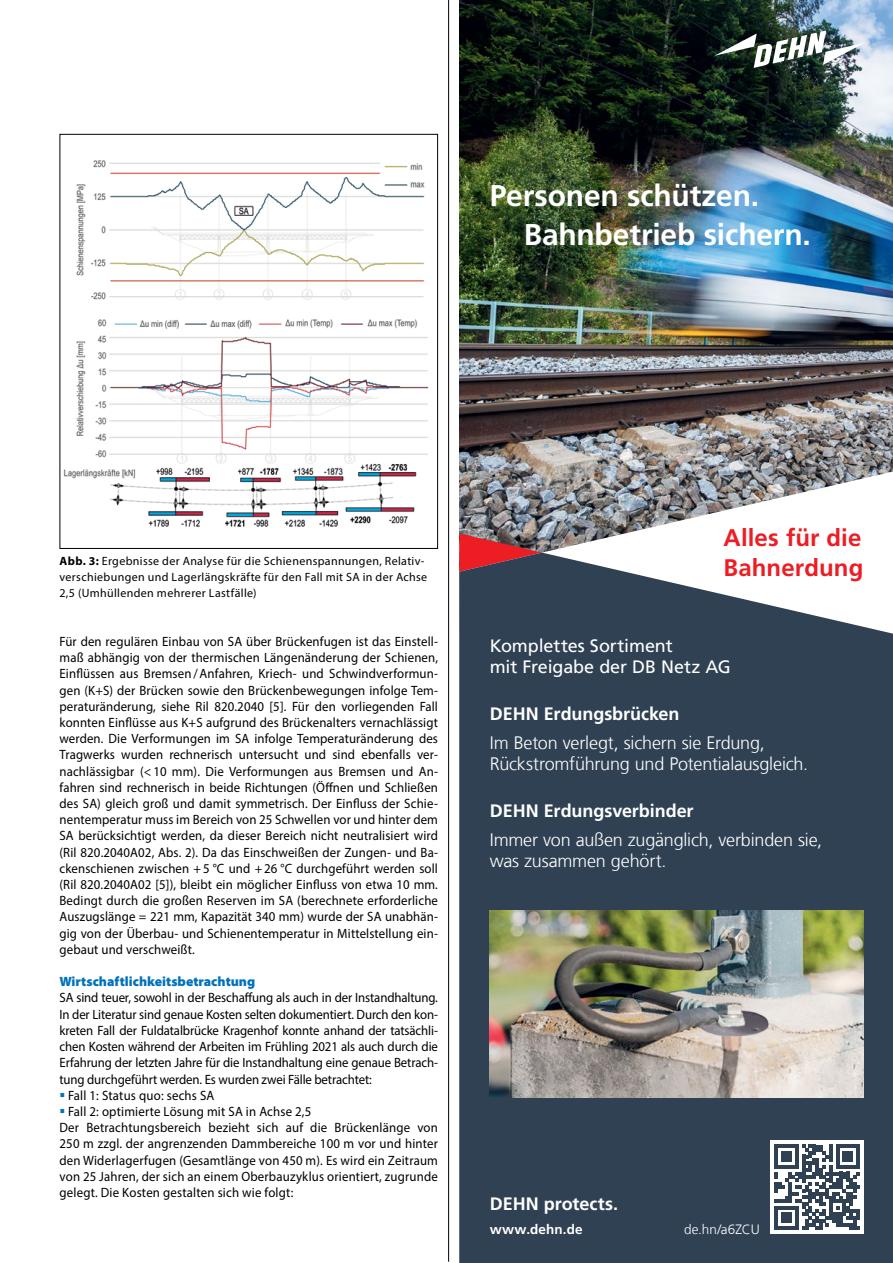
<style>
.page{position:relative;width:893px;height:1263px;background:#fff}
.page>*{position:absolute;margin:0;border:0;box-sizing:border-box;transform-origin:0 0}
.t1{font:700 30px/39px "Frutiger LT Com";letter-spacing:-.005em;color:#fff}
.t2{font:700 24px/30px "Frutiger LT Com";letter-spacing:.005em;color:#ed1d24}
.t3{font:300 18px/21px "Frutiger LT Com";letter-spacing:-.01em;color:#fff}
.t4{font:700 18px "Frutiger LT Com";color:#fff}
.t5{font:18px/21px "Frutiger LT Com";letter-spacing:-.005em;color:#fff}
.t6{font:13.5px/16.2px "Myriad Pro";color:#000;text-align:justify;scale:.95 1}
.t7{font:900 semi-expanded 13.5px "Myriad Pro";color:#0072bc;scale:.95 1}
.t8{font:300 13.5px "Frutiger LT Com";letter-spacing:.005em;color:#fff}
.t9{font:700 13.5px "Frutiger LT Com";letter-spacing:.01em;color:#fff}
.t10{font:12px/15.8px "Myriad Pro";letter-spacing:.03em;color:#000}
.s1{font-weight:700}
</style>
<div class="page">
<img style="left:459px;top:0;width:434px;height:471px">
<img style="left:459px;top:471px;width:434px;height:82px">
<svg style="left:459px;top:553px;width:434px;height:710px;background:#3d4c5d"></svg>
<div style="left:770px;top:1140px;width:94px;height:94px;background:#fff"></div>
<svg style="left:775px;top:1144px;width:85px;height:85px"></svg>
<img style="left:714px;top:30px;width:150px;height:38px">
<img style="left:490px;top:911px;width:374px;height:187px">
<img style="left:63px;top:160px;width:366px;height:367px">
<div style="left:60px;top:134px;width:378px;height:415px;border:1px solid #000"></div>
<hr style="left:448px;top:0;width:1px;height:1262px;background:#000">
<h1 class="t1" style="left:524px;top:176px;width:289px;text-indent:-34px">Personen schützen.<br>Bahnbetrieb sichern.</h1>
<p class="t10" style="left:60px;top:553px;width:369px"><span class="s1">ABB. 3:</span> Ergebnisse der Analyse für die Schienenspannungen, Relativ&shy;verschiebungen und Lagerlängskräfte für den Fall mit SA in der Achse<br>2,5 (Umhüllenden mehrerer Lastfälle)</p>
<p class="t6" style="left:60px;top:633px;width:400px">Für den regulären Einbau von SA über Brückenfugen ist das Einstell&shy;maß abhängig von der thermischen Längenänderung der Schienen, Einflüssen aus Bremsen /Anfahren, Kriech- und Schwindverformun&shy;gen (K+S) der Brücken sowie den Brückenbewegungen infolge Tem&shy;peraturänderung, siehe Ril 820.2040 [5]. Für den vorliegenden Fall konnten Einflüsse aus K+S aufgrund des Brückenalters vernachlässigt werden. Die Verformungen im SA infolge Temperaturänderung des Tragwerks wurden rechnerisch untersucht und sind ebenfalls ver&shy;nachlässigbar (&lt;10 mm). Die Verformungen aus Bremsen und An&shy;fahren sind rechnerisch in beide Richtungen (Öffnen und Schließen des SA) gleich groß und damit symmetrisch. Der Einfluss der Schie&shy;nentemperatur muss im Bereich von 25 Schwellen vor und hinter dem SA berücksichtigt werden, da dieser Bereich nicht neutralisiert wird (Ril 820.2040A02, Abs. 2). Da das Einschweißen der Zungen- und Ba&shy;ckenschienen zwischen +5 °C und +26 °C durchgeführt werden soll (Ril 820.2040A02 [5]), bleibt ein möglicher Einfluss von etwa 10 mm.<br>Bedingt durch die großen Reserven im SA (berechnete erforderliche Auszugslänge = 221 mm, Kapazität 340 mm) wurde der SA unabhän&shy;gig von der Überbau- und Schienentemperatur in Mittelstellung ein&shy;gebaut und verschweißt.</p>
<p class="t7" style="left:60px;top:974px;width:208px">Wirtschaftlichkeitsbetrachtung</p>
<p class="t6" style="left:60px;top:990px;width:400px">SA sind teuer, sowohl in der Beschaffung als auch in der Instandhaltung.</p>
<p class="t6" style="left:60px;top:1006px;width:400px">In der Literatur sind genaue Kosten selten dokumentiert. Durch den kon-</p>
<p class="t6" style="left:60px;top:1022px;width:400px">kreten Fall der Fuldatalbrücke Kragenhof konnte anhand der tatsächli-</p>
<p class="t6" style="left:60px;top:1038px;width:400px">chen Kosten während der Arbeiten im Frühling 2021 als auch durch die</p>
<p class="t6" style="left:60px;top:1054px;width:400px">Erfahrung der letzten Jahre für die Instandhaltung eine genaue Betrach-</p>
<p class="t6" style="left:60px;top:1071px;width:330px">tung durchgeführt werden. Es wurden zwei Fälle betrachtet:</p>
<p class="t6" style="left:68px;top:1087px;width:156px">Fall 1: Status quo: sechs SA</p>
<p class="t6" style="left:68px;top:1103px;width:258px">Fall 2: optimierte Lösung mit SA in Achse 2,5</p>
<p class="t6" style="left:60px;top:1119px;width:400px">Der Betrachtungsbereich bezieht sich auf die Brückenlänge von</p>
<p class="t6" style="left:60px;top:1135px;width:400px">250 m zzgl. der angrenzenden Dammbereiche 100 m vor und hinter</p>
<p class="t6" style="left:60px;top:1152px;width:400px">den Widerlagerfugen (Gesamtlänge von 450 m). Es wird ein Zeitraum</p>
<p class="t6" style="left:60px;top:1168px;width:400px">von 25 Jahren, der sich an einem Oberbauzyklus orientiert, zugrunde</p>
<p class="t6" style="left:60px;top:1184px;width:248px">gelegt. Die Kosten gestalten sich wie folgt:</p>
<h2 class="t2" style="left:724px;top:523px;width:141px">Alles für die<br>Bahnerdung</h2>
<h3 class="t5" style="left:490px;top:635px;width:243px">Komplettes Sortiment<br>mit Freigabe der DB Netz AG</h3>
<h3 class="t4" style="left:490px;top:703px;width:191px">DEHN Erdungsbrücken</h3>
<h3 class="t3" style="left:490px;top:732px;width:320px">Im Beton verlegt, sichern sie Erdung,<br>Rückstromführung und Potentialausgleich.</h3>
<h3 class="t4" style="left:490px;top:800px;width:205px">DEHN Erdungsverbinder</h3>
<h3 class="t3" style="left:490px;top:829px;width:334px">Immer von außen zugänglich, verbinden sie, was zusammen gehört.</h3>
<h3 class="t4" style="left:490px;top:1193px;width:130px">DEHN protects.</h3>
<p class="t9" style="left:490px;top:1221px;width:94px">www.dehn.de</p>
<p class="t8" style="left:684px;top:1221px;width:77px">de.hn/a6ZCU</p>
</div>
